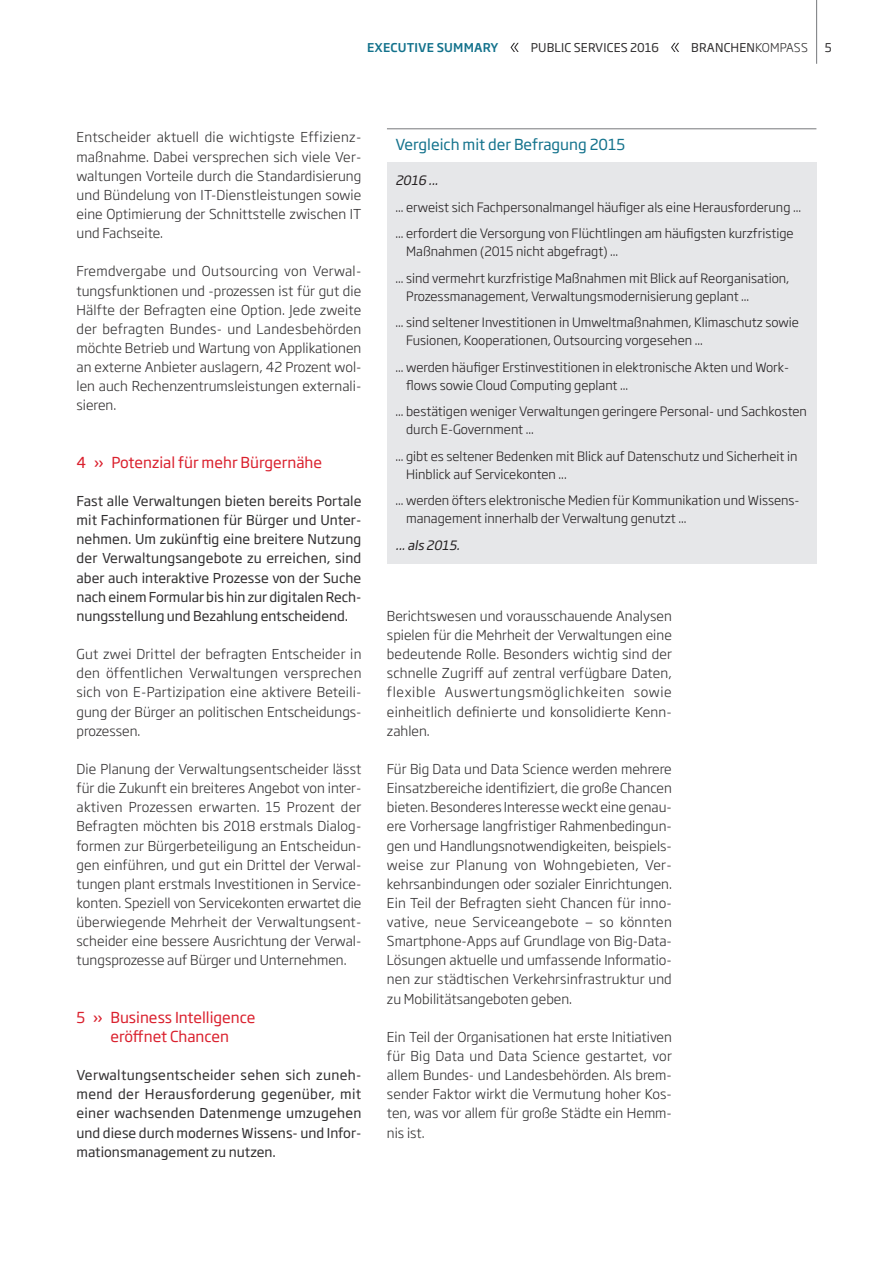
<style>
.page{position:relative;width:893px;height:1263px;background:#fff}
.page>*{position:absolute;margin:0;border:0;box-sizing:border-box;transform-origin:0 0}
.t1{font:15px/19.2px "Soho Gothic Std";color:#da202d;text-align:center}
.Kasten_Titel_1spalti{font:15px "Soho Gothic Std";color:#13728c}
.Bodytext{font:300 13.5px/19.2px "Soho Gothic Std";color:#312f30;text-align:justify}
.Bodytext_fett{font:13.5px/19.2px "Soho Gothic Std";letter-spacing:-.005em;color:#312f30;text-align:justify}
.Kasten_Text_links{font:300 12.75px/18px "Soho Gothic Std";color:#231f20}
.Kasten_Text_links-2{font:italic 12.75px "Soho Gothic Std";color:#231f20}
.t2{font:12px "Soho Gothic Std";letter-spacing:.015em;color:#312f30}
.t3{font:500 12px "Soho Gothic Std";letter-spacing:.015em;color:#13728c}
.s1{font-weight:300}
</style>
<div class="page">
<svg style="left:510px;top:43px;width:9px;height:9px"></svg>
<svg style="left:671px;top:43px;width:8px;height:9px"></svg>
<hr style="left:816px;top:0;width:1px;height:64px;background:#76787b">
<div style="left:387px;top:162px;width:429px;height:401px;background:#e6e7e9"></div>
<hr style="left:387px;top:128px;width:429px;height:1px;background:#76787b">
<p class="t3" style="left:367px;top:40px;width:55px">EXECUTIVE</p>
<p class="t3" style="left:437px;top:40px;width:63px">SUMMARY</p>
<p class="t2" style="left:531px;top:40px;width:15px">Public</p>
<p class="t2" style="left:574px;top:40px;width:15px">Services</p>
<p class="t2" style="left:630px;top:40px;width:30px">2016</p>
<p class="t2" style="left:691px;top:40px;width:118px">BRANCHEN<span class="s1">KOMPASS</span></p>
<p class="t2" style="left:825px;top:40px;width:9px">5</p>
<p class="Bodytext" style="left:77px;top:128px;width:286px">Entscheider aktuell die wichtigste Effizienz&shy;maßnahme. Dabei versprechen sich viele Ver&shy;waltungen Vorteile durch die Standardisierung und Bündelung von IT-Dienstleistungen sowie eine Optimierung der Schnittstelle zwischen IT und Fachseite.</p>
<p class="Bodytext" style="left:77px;top:262px;width:286px">Fremdvergabe und Outsourcing von Verwal&shy;tungsfunktionen und -prozessen ist für gut die Hälfte der Befragten eine Option. Jede zweite der befragten Bundes- und Landesbehörden möchte Betrieb und Wartung von Applikationen an externe Anbieter auslagern, 42 Prozent wol&shy;len auch Rechenzentrumsleistungen externali&shy;sieren.</p>
<p class="t1" style="left:77px;top:453px;width:247px">4 » Potenzial für mehr Bürgernähe</p>
<p class="Bodytext_fett" style="left:77px;top:492px;width:286px">Fast alle Verwaltungen bieten bereits Portale mit Fachinformationen für Bürger und Unter&shy;nehmen. Um zukünftig eine breitere Nutzung der Verwaltungsangebote zu erreichen, sind aber auch interaktive Prozesse von der Suche nach einem Formular bis hin zur digitalen Rech&shy;nungsstellung und Bezahlung entscheidend.</p>
<p class="Bodytext" style="left:77px;top:645px;width:287px">Gut zwei Drittel der befragten Entscheider in den öffentlichen Verwaltungen versprechen sich von E-Partizipation eine aktivere Beteili&shy;gung der Bürger an politischen Entscheidungs&shy;prozessen.</p>
<p class="Bodytext" style="left:77px;top:759px;width:286px">Die Planung der Verwaltungsentscheider lässt für die Zukunft ein breiteres Angebot von inter&shy;aktiven Prozessen erwarten. 15 Prozent der Befragten möchten bis 2018 erstmals Dialog&shy;formen zur Bürgerbeteiligung an Entscheidun&shy;gen einführen, und gut ein Drittel der Verwal&shy;tungen plant erstmals Investitionen in Service&shy;konten. Speziell von Servicekonten erwartet die überwiegende Mehrheit der Verwaltungsent&shy;scheider eine bessere Ausrichtung der Verwal&shy;tungsprozesse auf Bürger und Unternehmen.</p>
<p class="t1" style="left:77px;top:1008px;width:180px">5 » Business Intelligence eröffnet Chancen</p>
<p class="Bodytext_fett" style="left:77px;top:1066px;width:287px">Verwaltungsentscheider sehen sich zuneh&shy;mend der Herausforderung gegenüber, mit einer wachsenden Datenmenge umzugehen und diese durch modernes Wissens- und Infor&shy;mationsmanagement zu nutzen.</p>
<p class="Kasten_Titel_1spalti" style="left:395px;top:135px;width:231px">Vergleich mit der Befragung 2015</p>
<p class="Kasten_Text_links-2" style="left:395px;top:172px;width:47px">2016 ...</p>
<p class="Kasten_Text_links" style="left:395px;top:198px;width:407px">... erweist sich Fachpersonalmangel häufiger als eine Herausforderung ...</p>
<p class="Kasten_Text_links" style="left:406px;top:225px;width:389px;text-indent:-11px">... erfordert die Versorgung von Flüchtlingen am häufigsten kurzfristige<br>Maßnahmen (2015 nicht abgefragt) ...</p>
<p class="Kasten_Text_links" style="left:406px;top:269px;width:385px;text-indent:-11px">... sind vermehrt kurzfristige Maßnahmen mit Blick auf Reorganisation,<br>Prozessmanagement, Verwaltungsmodernisierung geplant ...</p>
<p class="Kasten_Text_links" style="left:406px;top:314px;width:394px;text-indent:-11px">... sind seltener Investitionen in Umweltmaßnahmen, Klimaschutz sowie<br>Fusionen, Kooperationen, Outsourcing vorgesehen ...</p>
<p class="Kasten_Text_links" style="left:406px;top:358px;width:384px;text-indent:-11px">... werden häufiger Erstinvestitionen in elektronische Akten und Work&shy;flows sowie Cloud Computing geplant ...</p>
<p class="Kasten_Text_links" style="left:406px;top:403px;width:402px;text-indent:-11px">... bestätigen weniger Verwaltungen geringere Personal- und Sachkosten durch E-Government ...</p>
<p class="Kasten_Text_links" style="left:406px;top:447px;width:393px;text-indent:-11px">... gibt es seltener Bedenken mit Blick auf Datenschutz und Sicherheit in<br>Hinblick auf Servicekonten ...</p>
<p class="Kasten_Text_links" style="left:406px;top:492px;width:393px;text-indent:-11px">... werden öfters elektronische Medien für Kommunikation und Wissens&shy;management innerhalb der Verwaltung genutzt ...</p>
<p class="Kasten_Text_links-2" style="left:395px;top:537px;width:69px">...als 2015.</p>
<p class="Bodytext" style="left:387px;top:606px;width:287px">Berichtswesen und vorausschauende Analysen spielen für die Mehrheit der Verwaltungen eine bedeutende Rolle. Besonders wichtig sind der schnelle Zugriff auf zentral verfügbare Daten, flexible Auswertungsmöglichkeiten sowie einheitlich definierte und konsolidierte Kenn&shy;zahlen.</p>
<p class="Bodytext" style="left:387px;top:759px;width:286px;text-align:left">Für Big Data und Data Science werden mehrere Einsatzbereiche identifiziert, die große Chancen bieten. Besonderes Interesse weckt eine genau&shy;ere Vorhersage langfristiger Rahmenbedingun&shy;gen und Handlungsnotwendigkeiten, beispiels&shy;weise zur Planung von Wohngebieten, Ver&shy;kehrsanbindungen oder sozialer Einrichtungen.<br>Ein Teil der Befragten sieht Chancen für inno&shy;vative, neue Serviceangebote — so könnten Smartphone-Apps auf Grundlage von Big-Data-Lösungen aktuelle und umfassende Informatio&shy;nen zur städtischen Verkehrsinfrastruktur und zu Mobilitätsangeboten geben.</p>
<p class="Bodytext" style="left:387px;top:1027px;width:287px">Ein Teil der Organisationen hat erste Initiativen für Big Data und Data Science gestartet, vor allem Bundes- und Landesbehörden. Als brem&shy;sender Faktor wirkt die Vermutung hoher Kos&shy;ten, was vor allem für große Städte ein Hemm&shy;nis ist.</p>
</div>
